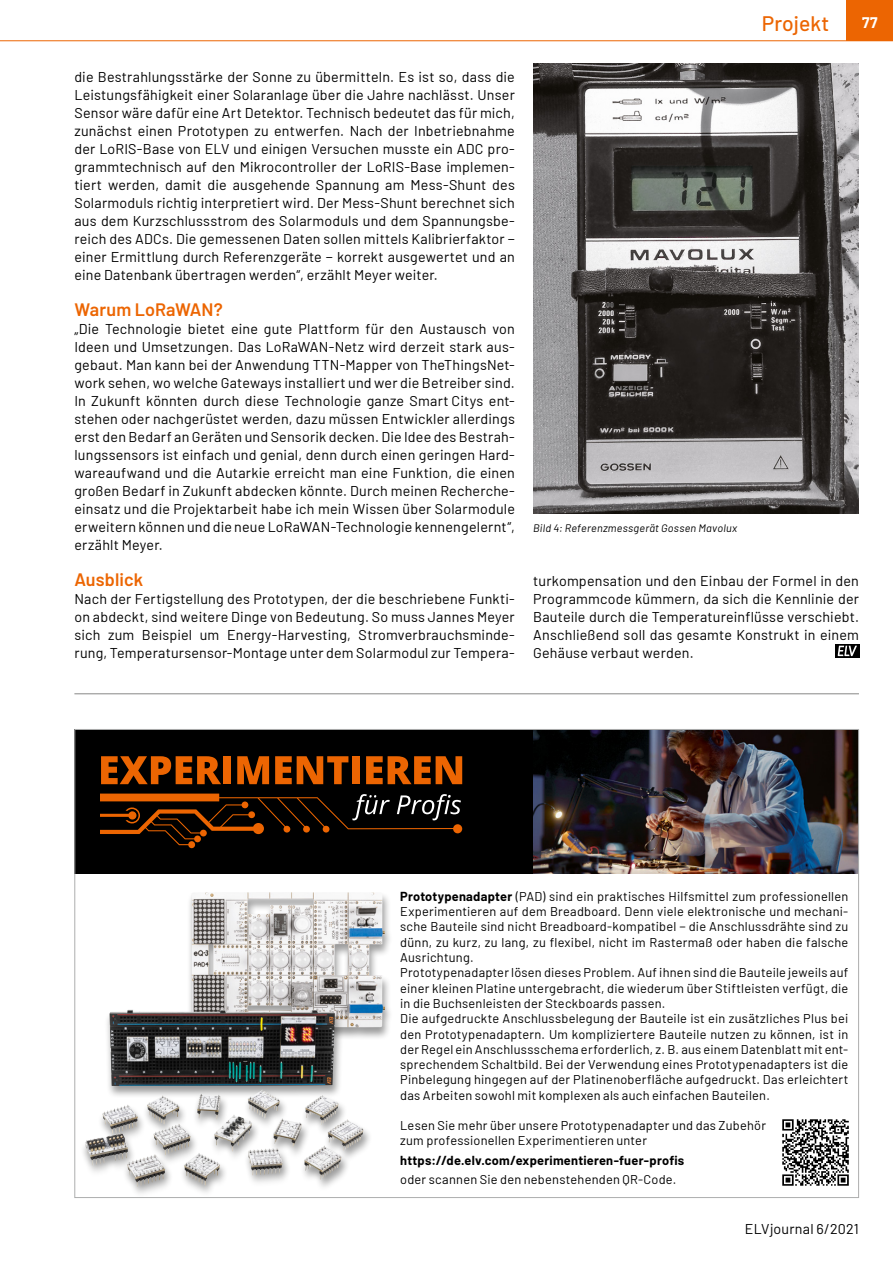
<style>
.page{position:relative;width:893px;height:1263px;background:#fff}
.page>*{position:absolute;margin:0;border:0;box-sizing:border-box;transform-origin:0 0}
.t1{font:500 21px "Barlow";color:#ec6502}
.ZZ{font:600 18px "Barlow";letter-spacing:.005em;color:#ec6502}
.t2{font:700 15px "Barlow";color:#fff}
.Fließtext_Neuer_Absa{font:14.25px/18px "Barlow";letter-spacing:.015em;color:#000;text-align:justify}
.Fließtext_Neuer_Absa-2{font:12.75px/15.3px "Barlow";letter-spacing:.02em;color:#000;text-align:justify}
.Fließtext_Neuer_Absa-3{font:700 12.75px "Barlow";letter-spacing:.02em;color:#000}
.Bildunterschrift{font:italic 10.8px "Barlow";letter-spacing:.025em;color:#000}
.s1{font-weight:700}
</style>
<div class="page">
<div style="left:846px;top:0;width:47px;height:40px;background:#ec6502"></div>
<hr style="left:0;top:40px;width:893px;height:1px;background:#ec6502">
<img style="left:533px;top:64px;width:326px;height:450px">
<div style="left:74px;top:730px;width:466px;height:144px;background:#000"></div>
<img style="left:533px;top:731px;width:324px;height:143px">
<div style="left:187px;top:892px;width:207px;height:149px;background:#000;opacity:.4"></div>
<img style="left:191px;top:892px;width:194px;height:135px">
<div style="left:80px;top:1009px;width:292px;height:190px;background:#000;opacity:.4"></div>
<img style="left:109px;top:1010px;width:226px;height:104px">
<hr style="left:74px;top:693px;width:785px;height:1px;background:#878786">
<svg style="left:835px;top:644px;width:24px;height:14px"></svg>
<svg style="left:838px;top:646px;width:19px;height:10px"></svg>
<svg style="left:101px;top:756px;width:120px;height:28px"></svg>
<div style="left:224px;top:756px;width:7px;height:28px;background:#ec6502"></div>
<svg style="left:237px;top:756px;width:32px;height:28px"></svg>
<svg style="left:275px;top:756px;width:73px;height:28px"></svg>
<div style="left:352px;top:756px;width:8px;height:28px;background:#ec6502"></div>
<svg style="left:366px;top:756px;width:96px;height:28px"></svg>
<svg style="left:101px;top:793px;width:361px;height:55px"></svg>
<div style="left:242px;top:801px;width:6px;height:7px;background:#ec6502;border-radius:3px"></div>
<div style="left:248px;top:811px;width:7px;height:7px;background:#ec6502;border-radius:3px"></div>
<img style="left:782px;top:1119px;width:67px;height:67px">
<p class="Fließtext_Neuer_Absa" style="left:74px;top:67px;width:442px">die Bestrahlungsstärke der Sonne zu übermitteln. Es ist so, dass die Leistungsfähigkeit einer Solaranlage über die Jahre nachlässt. Unser Sensor wäre dafür eine Art Detektor. Technisch bedeutet das für mich, zunächst einen Prototypen zu entwerfen. Nach der Inbetriebnahme der LoRIS-Base von ELV und einigen Versuchen musste ein ADC pro&shy;grammtechnisch auf den Mikrocontroller der LoRIS-Base implemen&shy;tiert werden, damit die ausgehende Spannung am Mess-Shunt des Solarmoduls richtig interpretiert wird. Der Mess-Shunt berechnet sich aus dem Kurzschlussstrom des Solarmoduls und dem Spannungsbe&shy;reich des ADCs. Die gemessenen Daten sollen mittels Kalibrierfaktor − einer Ermittlung durch Referenzgeräte − korrekt ausgewertet und an eine Datenbank übertragen werden“, erzählt Meyer weiter.</p>
<p class="ZZ" style="left:74px;top:296px;width:150px">Warum LoRaWAN?</p>
<p class="Fließtext_Neuer_Absa" style="left:74px;top:319px;width:442px">„Die Technologie bietet eine gute Plattform für den Austausch von Ideen und Umsetzungen. Das LoRaWAN-Netz wird derzeit stark aus&shy;gebaut. Man kann bei der Anwendung TTN-Mapper von TheThingsNet&shy;work sehen, wo welche Gateways installiert und wer die Betreiber sind.<br>In Zukunft könnten durch diese Technologie ganze Smart Citys ent&shy;stehen oder nachgerüstet werden, dazu müssen Entwickler allerdings erst den Bedarf an Geräten und Sensorik decken. Die Idee des Bestrah&shy;lungssensors ist einfach und genial, denn durch einen geringen Hard&shy;wareaufwand und die Autarkie erreicht man eine Funktion, die einen großen Bedarf in Zukunft abdecken könnte. Durch meinen Recherche&shy;einsatz und die Projektarbeit habe ich mein Wissen über Solarmodule erweitern können und die neue LoRaWAN-Technologie kennengelernt“, erzählt Meyer.</p>
<p class="ZZ" style="left:74px;top:566px;width:70px">Ausblick</p>
<p class="Fließtext_Neuer_Absa" style="left:74px;top:589px;width:442px">Nach der Fertigstellung des Prototypen, der die beschriebene Funkti&shy;on abdeckt, sind weitere Dinge von Bedeutung. So muss Jannes Meyer sich zum Beispiel um Energy-Harvesting, Stromverbrauchsminde&shy;rung, Temperatursensor-Montage unter dem Solarmodul zur Tempera-</p>
<h1 class="t1" style="left:762px;top:8px;width:69px">Projekt</h1>
<p class="t2" style="left:862px;top:11px;width:17px">77</p>
<p class="Bildunterschrift" style="left:533px;top:520px;width:205px">Bild 4: Referenzmessgerät Gossen Mavolux</p>
<p class="Fließtext_Neuer_Absa" style="left:533px;top:571px;width:327px">turkompensation und den Einbau der Formel in den Programmcode kümmern, da sich die Kennlinie der Bauteile durch die Temperatureinflüsse verschiebt.<br>Anschließend soll das gesamte Konstrukt in einem Gehäuse verbaut werden.</p>
<p class="Fließtext_Neuer_Absa-2" style="left:400px;top:887px;width:450px"><span class="s1">Prototypenadapter</span> (PAD) sind ein praktisches Hilfsmittel zum professionellen Experimentieren auf dem Breadboard. Denn viele elektronische und mechani&shy;sche Bauteile sind nicht Breadboard-kompatibel − die Anschlussdrähte sind zu dünn, zu kurz, zu lang, zu flexibel, nicht im Rastermaß oder haben die falsche Ausrichtung.</p>
<p class="Fließtext_Neuer_Absa-2" style="left:400px;top:964px;width:450px">Prototypenadapter lösen dieses Problem. Auf ihnen sind die Bauteile jeweils auf einer kleinen Platine untergebracht, die wiederum über Stiftleisten verfügt, die in die Buchsenleisten der Steckboards passen.</p>
<p class="Fließtext_Neuer_Absa-2" style="left:400px;top:1010px;width:450px">Die aufgedruckte Anschlussbelegung der Bauteile ist ein zusätzliches Plus bei den Prototypenadaptern. Um kompliziertere Bauteile nutzen zu können, ist in der Regel ein Anschlussschema erforderlich, z. B. aus einem Datenblatt mit ent&shy;sprechendem Schaltbild. Bei der Verwendung eines Prototypenadapters ist die Pinbelegung hingegen auf der Platinenoberfläche aufgedruckt. Das erleichtert das Arbeiten sowohl mit komplexen als auch einfachen Bauteilen.</p>
<p class="Fließtext_Neuer_Absa-2" style="left:400px;top:1117px;width:367px">Lesen Sie mehr über unsere Prototypenadapter und das Zubehör zum professionellen Experimentieren unter</p>
<p class="Fließtext_Neuer_Absa-3" style="left:400px;top:1151px;width:286px">https://de.elv.com/experimentieren-fuer-profis</p>
<p class="Fließtext_Neuer_Absa-2" style="left:400px;top:1171px;width:278px">oder scannen Sie den nebenstehenden QR-Code.</p>
<p class="Fließtext_Neuer_Absa" style="left:745px;top:1219px;width:115px">ELVjournal 6/2021</p>
</div>
